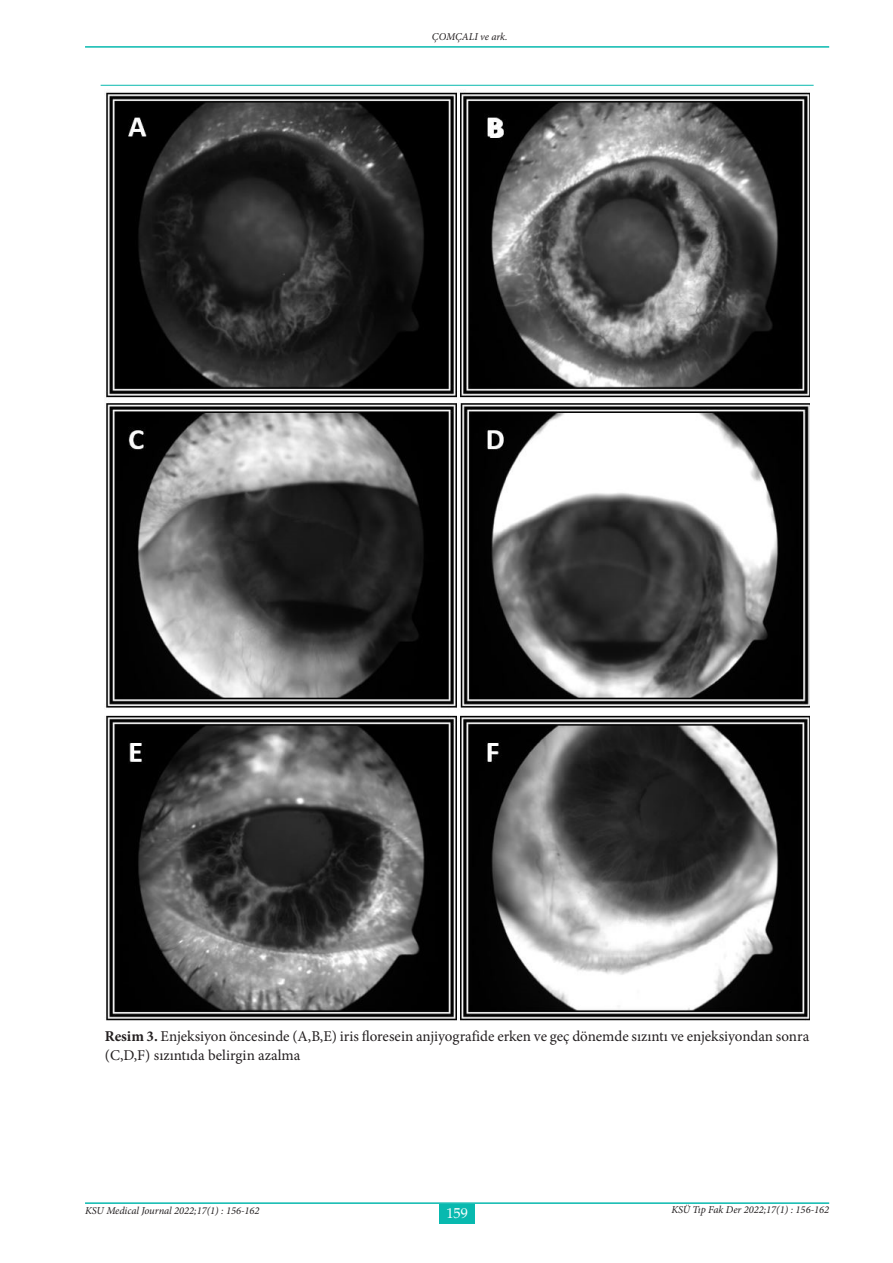
<style>
.page{position:relative;width:893px;height:1263px;background:#fff}
.page>*{position:absolute;margin:0;border:0;box-sizing:border-box;transform-origin:0 0}
.düzyazı{font:15px/19.4px "Minion Pro";color:#231f20}
.t1{font:14.4px "Palatino";color:#fff}
.t2{font:italic 10.5px "Minion Pro";color:#231f20}
.s1{font-weight:700}
</style>
<div class="page">
<hr style="left:85px;top:46px;width:744px;height:2px;background:#08b9af">
<hr style="left:85px;top:1202px;width:744px;height:2px;background:#08b9af">
<div style="left:440px;top:1204px;width:35px;height:19px;background:#08b9af"></div>
<hr style="left:101px;top:85px;width:713px;height:1px;background:#08b9af">
<img style="left:105px;top:91px;width:704px;height:929px">
<p class="t2" style="left:432px;top:29px;width:77px">ÇOMÇALI ve ark.</p>
<p class="düzyazı" style="left:105px;top:1026px;width:706px"><span class="s1">Resim 3.</span> Enjeksiyon öncesinde (A,B,E) iris floresein anjiyografide erken ve geç dönemde sızıntı ve enjeksiyondan sonra (C,D,F) sızıntıda belirgin azalma</p>
<p class="t2" style="left:85px;top:1203px;width:176px">KSU Medical Journal 2022;17(1) : 156-162</p>
<p class="t2" style="left:671px;top:1203px;width:159px">KSÜ Tıp Fak Der 2022;17(1) : 156-162</p>
<p class="t1" style="left:446px;top:1202px;width:23px">159</p>
</div>
